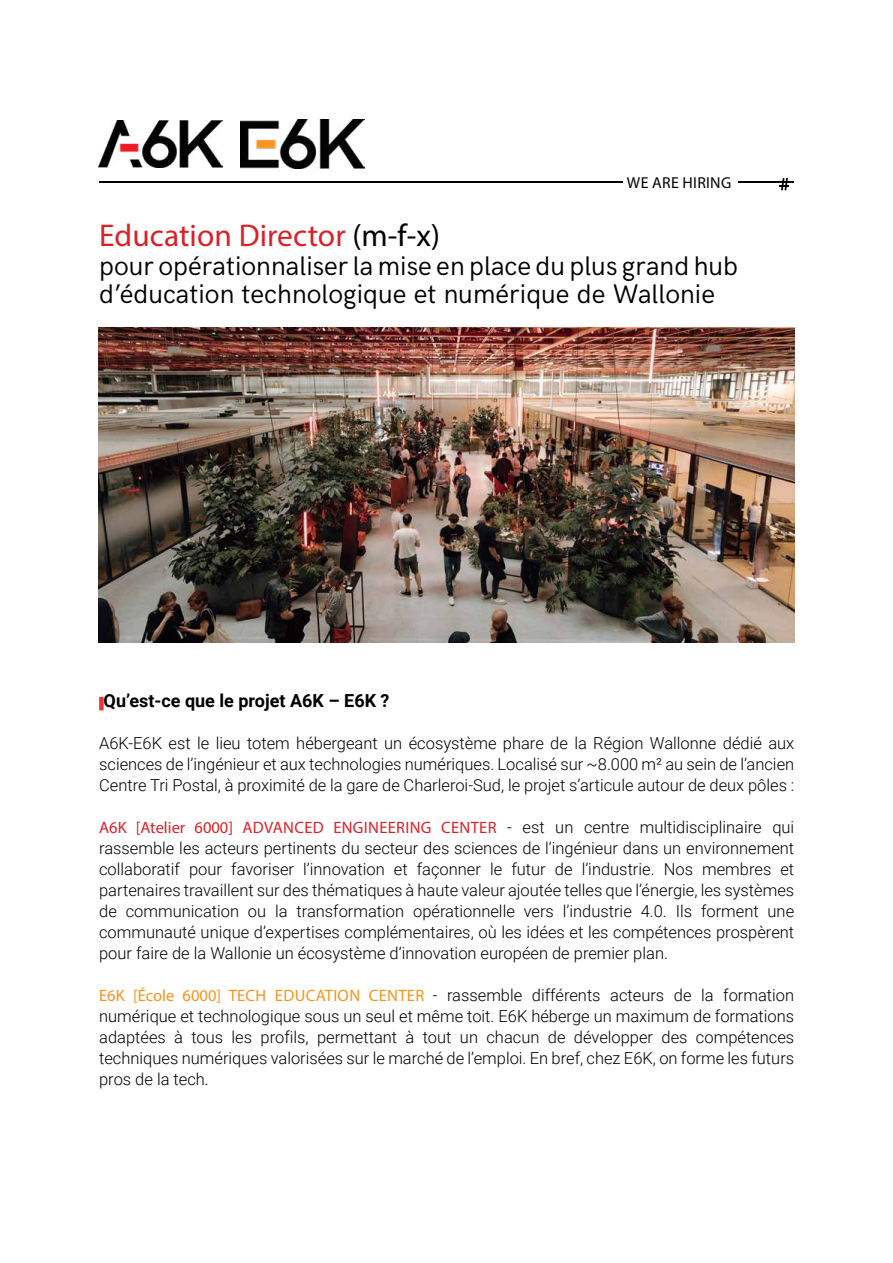
<style>
.page{position:relative;width:893px;height:1263px;background:#fff}
.page>*{position:absolute;margin:0;border:0;box-sizing:border-box;transform-origin:0 0}
.t1{font:31.5px "Myriad Pro";color:#da2128}
.t2{font:27px/28.5px "HK Grotesk";color:#000}
.t3{font:700 18px "Roboto";color:#000}
.t4{font:300 16.5px/21px "Roboto";color:#000;text-align:justify}
.t5{font:16.5px "Myriad Pro";letter-spacing:.02em;color:#da2128}
.t6{font:15.9px "Myriad Pro";letter-spacing:.02em;color:#000}
.s1{color:#000}
.s2{font-family:"Roboto";font-weight:300;color:#000}
.s3{font-family:"Myriad Pro";font-weight:400;color:#f7931c}
</style>
<div class="page">
<img style="left:99px;top:120px;width:123px;height:48px">
<img style="left:240px;top:119px;width:124px;height:50px">
<svg style="left:779px;top:178px;width:10px;height:12px"></svg>
<hr style="left:99px;top:182px;width:524px;height:1px;background:#000">
<hr style="left:739px;top:182px;width:55px;height:1px;background:#000">
<div style="left:99px;top:697px;width:5px;height:13px;background:#ee333a"></div>
<img style="left:99px;top:327px;width:695px;height:315px">
<p class="t6" style="left:627px;top:173px;width:106px">WE ARE HIRING</p>
<h1 class="t1" style="left:99px;top:216px;width:342px">Education Director <span class="s1">(m-f-x)</span></h1>
<h2 class="t2" style="left:99px;top:249px;width:640px">pour opérationnaliser la mise en place du plus grand hub d’éducation technologique et numérique de Wallonie</h2>
<p class="t3" style="left:104px;top:688px;width:287px">Qu’est-ce que le projet A6K – E6K ?</p>
<p class="t4" style="left:99px;top:732px;width:697px">A6K-E6K est le lieu totem hébergeant un écosystème phare de la Région Wallonne dédié aux sciences de l’ingénieur et aux technologies numériques. Localisé sur ~8.000 m² au sein de l’ancien Centre Tri Postal, à proximité de la gare de Charleroi-Sud, le projet s’articule autour de deux pôles :</p>
<p class="t5" style="left:99px;top:817px;width:697px">A6K [Atelier 6000] ADVANCED ENGINEERING CENTER <span class="s2">- est un centre multidisciplinaire qui</span></p>
<p class="t4" style="left:99px;top:837px;width:697px">rassemble les acteurs pertinents du secteur des sciences de l’ingénieur dans un environnement collaboratif pour favoriser l’innovation et façonner le futur de l’industrie. Nos membres et partenaires travaillent sur des thématiques à haute valeur ajoutée telles que l’énergie, les systèmes de communication ou la transformation opérationnelle vers l’industrie 4.0. Ils forment une communauté unique d’expertises complémentaires, où les idées et les compétences prospèrent pour faire de la Wallonie un écosystème d’innovation européen de premier plan.</p>
<p class="t4" style="left:99px;top:984px;width:697px"><span class="s3">E6K [École 6000] TECH EDUCATION CENTER</span> - rassemble différents acteurs de la formation numérique et technologique sous un seul et même toit. E6K héberge un maximum de formations adaptées à tous les profils, permettant à tout un chacun de développer des compétences techniques numériques valorisées sur le marché de l’emploi. En bref, chez E6K, on forme les futurs pros de la tech.</p>
</div>
